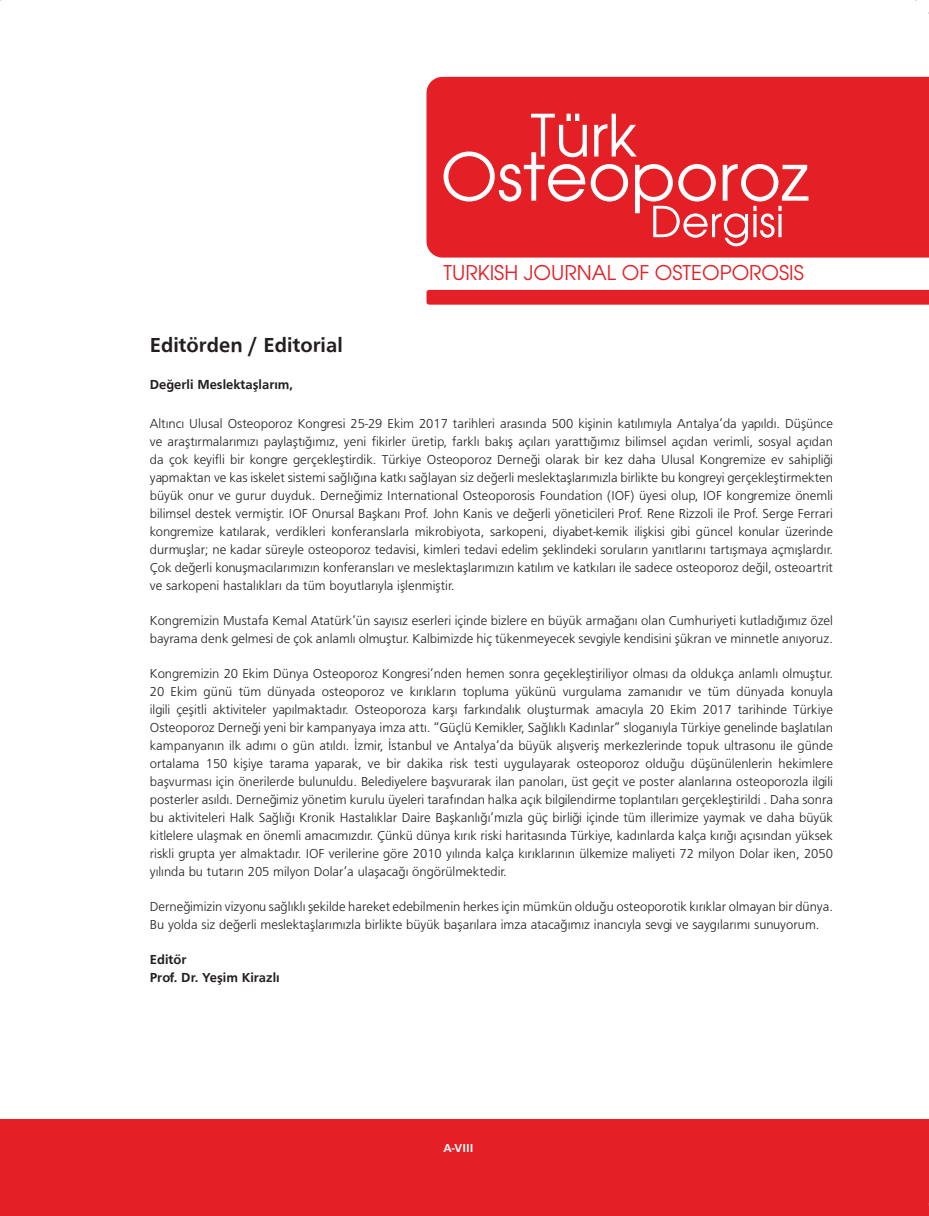
<style>
.page{position:relative;width:929px;height:1216px;background:#fff}
.page>*{position:absolute;margin:0;border:0;box-sizing:border-box;transform-origin:0 0}
.t1{font:21px "Frugal Bold Tr";color:#231f20}
.t2{font:20.25px "Avant Garde Tr";color:#e41f25}
.t3{font:13.5px/18px "Frugal Normal Tr";color:#231f20;text-align:justify}
.t4{font:13.5px/18px "Frugal Bold Tr";color:#231f20}
.t5{font:12px "Frugal Bold Tr";color:#fff}
</style>
<div class="page">
<div style="left:0;top:1119px;width:928px;height:96px;background:#e41f25"></div>
<div style="left:426px;top:77px;width:502px;height:180px;background:#e41f25"></div>
<div style="left:426px;top:290px;width:502px;height:14px;background:#e41f25"></div>
<svg style="left:443px;top:114px;width:365px;height:132px;background:#e73f45"></svg>
<h2 class="t2" style="left:443px;top:259px;width:362px">TURKISH JOURNAL OF OSTEOPOROSIS</h2>
<h1 class="t1" style="left:150px;top:333px;width:194px">Editörden / Editorial</h1>
<p class="t4" style="left:150px;top:375px;width:145px">Değerli Meslektaşlarım,</p>
<p class="t3" style="left:150px;top:414px;width:684px">Altıncı Ulusal Osteoporoz Kongresi 25-29 Ekim 2017 tarihleri arasında 500 kişinin katılımıyla Antalya’da yapıldı. Düşünce ve araştırmalarımızı paylaştığımız, yeni fikirler üretip, farklı bakış açıları yarattığımız bilimsel açıdan verimli, sosyal açıdan da çok keyifli bir kongre gerçekleştirdik. Türkiye Osteoporoz Derneği olarak bir kez daha Ulusal Kongremize ev sahipliği yapmaktan ve kas iskelet sistemi sağlığına katkı sağlayan siz değerli meslektaşlarımızla birlikte bu kongreyi gerçekleştirmekten büyük onur ve gurur duyduk. Derneğimiz International Osteoporosis Foundation (IOF) üyesi olup, IOF kongremize önemli bilimsel destek vermiştir. IOF Onursal Başkanı Prof. John Kanis ve değerli yöneticileri Prof. Rene Rizzoli ile Prof. Serge Ferrari kongremize katılarak, verdikleri konferanslarla mikrobiyota, sarkopeni, diyabet-kemik ilişkisi gibi güncel konular üzerinde durmuşlar; ne kadar süreyle osteoporoz tedavisi, kimleri tedavi edelim şeklindeki soruların yanıtlarını tartışmaya açmışlardır.<br>Çok değerli konuşmacılarımızın konferansları ve meslektaşlarımızın katılım ve katkıları ile sadece osteoporoz değil, osteoartrit ve sarkopeni hastalıkları da tüm boyutlarıyla işlenmiştir.</p>
<p class="t3" style="left:150px;top:611px;width:684px">Kongremizin Mustafa Kemal Atatürk’ün sayısız eserleri içinde bizlere en büyük armağanı olan Cumhuriyeti kutladığımız özel bayrama denk gelmesi de çok anlamlı olmuştur. Kalbimizde hiç tükenmeyecek sevgiyle kendisini şükran ve minnetle anıyoruz.</p>
<p class="t3" style="left:150px;top:664px;width:684px">Kongremizin 20 Ekim Dünya Osteoporoz Kongresi’nden hemen sonra geçekleştiriliyor olması da oldukça anlamlı olmuştur.<br>20 Ekim günü tüm dünyada osteoporoz ve kırıkların topluma yükünü vurgulama zamanıdır ve tüm dünyada konuyla ilgili çeşitli aktiviteler yapılmaktadır. Osteoporoza karşı farkındalık oluşturmak amacıyla 20 Ekim 2017 tarihinde Türkiye Osteoporoz Derneği yeni bir kampanyaya imza attı. “Güçlü Kemikler, Sağlıklı Kadınlar” sloganıyla Türkiye genelinde başlatılan kampanyanın ilk adımı o gün atıldı. İzmir, İstanbul ve Antalya’da büyük alışveriş merkezlerinde topuk ultrasonu ile günde ortalama 150 kişiye tarama yaparak, ve bir dakika risk testi uygulayarak osteoporoz olduğu düşünülenlerin hekimlere başvurması için önerilerde bulunuldu. Belediyelere başvurarak ilan panoları, üst geçit ve poster alanlarına osteoporozla ilgili posterler asıldı. Derneğimiz yönetim kurulu üyeleri tarafından halka açık bilgilendirme toplantıları gerçekleştirildi . Daha sonra bu aktiviteleri Halk Sağlığı Kronik Hastalıklar Daire Başkanlığı’mızla güç birliği içinde tüm illerimize yaymak ve daha büyük kitlelere ulaşmak en önemli amacımızdır. Çünkü dünya kırık riski haritasında Türkiye, kadınlarda kalça kırığı açısından yüksek riskli grupta yer almaktadır. IOF verilerine göre 2010 yılında kalça kırıklarının ülkemize maliyeti 72 milyon Dolar iken, 2050 yılında bu tutarın 205 milyon Dolar’a ulaşacağı öngörülmektedir.</p>
<p class="t3" style="left:150px;top:897px;width:684px">Derneğimizin vizyonu sağlıklı şekilde hareket edebilmenin herkes için mümkün olduğu osteoporotik kırıklar olmayan bir dünya.<br>Bu yolda siz değerli meslektaşlarımızla birlikte büyük başarılara imza atacağımız inancıyla sevgi ve saygılarımı sunuyorum.</p>
<p class="t4" style="left:150px;top:950px;width:131px">Editör<br>Prof. Dr. Yeşim Kirazlı</p>
<p class="t5" style="left:443px;top:1141px;width:32px">A-VIII</p>
</div>
